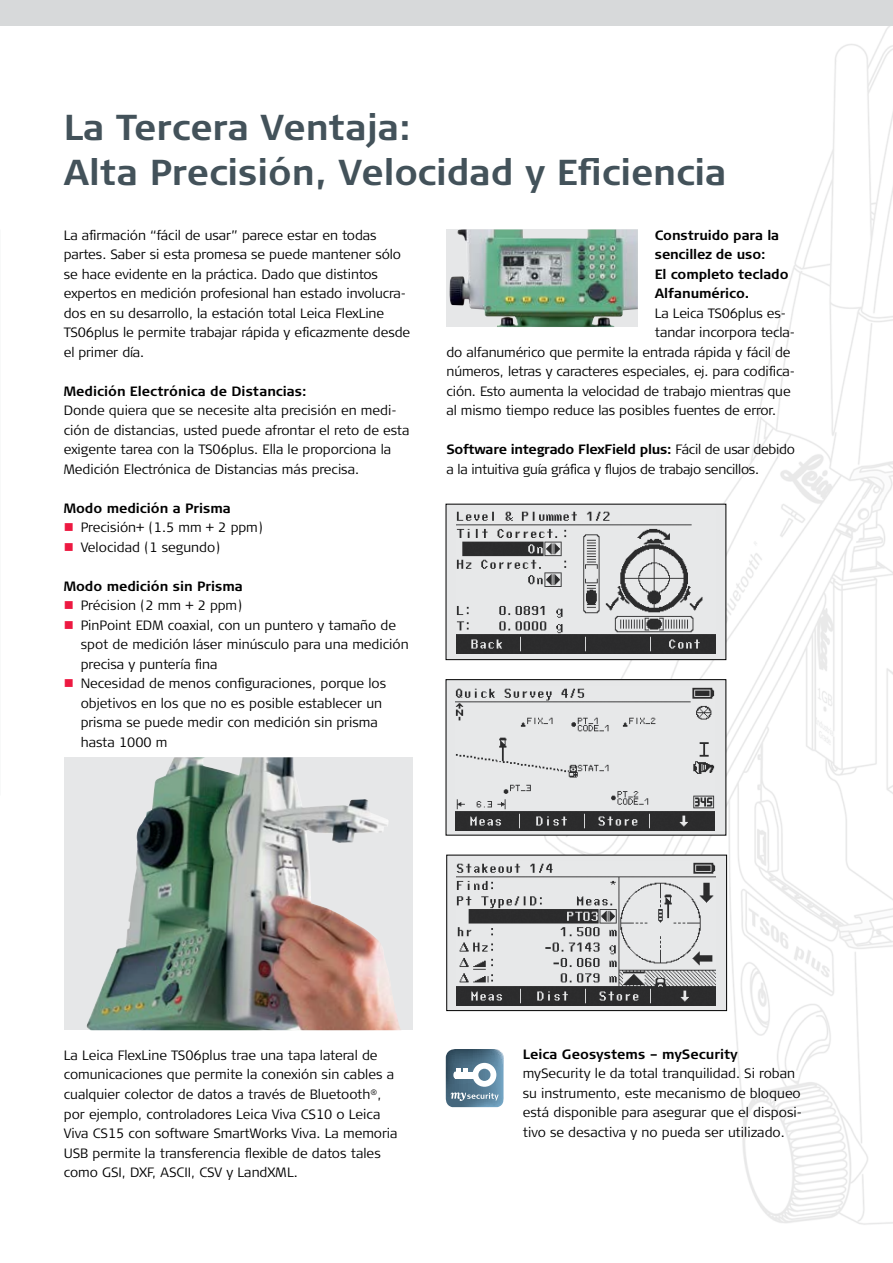
<style>
.page{position:relative;width:893px;height:1263px;background:#fff}
.page>*{position:absolute;margin:0;border:0;box-sizing:border-box;transform-origin:0 0}
.t1{font:700 36px/45px "Signa Column";color:#43525a}
.t2{font:300 13.5px/19.5px "Signa Column";color:#000}
.t3{font:700 13.5px/19.5px "Signa Column";color:#000}
.t4{font:300 13.5px/19.5px "Signa Column";letter-spacing:-.02em;color:#000}
.s1{font-weight:700}
</style>
<div class="page">
<img style="left:545px;top:26px;width:348px;height:1199px">
<div style="left:0;top:0;width:893px;height:26px;background:#d7d9da"></div>
<div style="left:64px;top:757px;width:348px;height:273px;background:#e6e7e8"></div>
<img style="left:86px;top:757px;width:315px;height:273px">
<img style="left:449px;top:230px;width:189px;height:97px">
<div style="left:446px;top:504px;width:280px;height:156px;background:#e6e7e8"></div>
<img style="left:457px;top:511px;width:259px;height:143px">
<div style="left:446px;top:504px;width:280px;height:156px;border:1px solid #000"></div>
<div style="left:446px;top:680px;width:280px;height:155px;background:#e6e7e8"></div>
<img style="left:456px;top:687px;width:259px;height:143px">
<div style="left:446px;top:679px;width:280px;height:156px;border:1px solid #000"></div>
<div style="left:447px;top:855px;width:280px;height:155px;background:#e6e7e8"></div>
<img style="left:456px;top:862px;width:259px;height:144px">
<div style="left:446px;top:855px;width:281px;height:156px;border:1px solid #000"></div>
<svg style="left:446px;top:1049px;width:58px;height:58px"></svg>
<h1 class="t1" style="left:64px;top:106px;width:664px">La Tercera Ventaja:<br>Alta Precisión, Velocidad y Eficiencia</h1>
<p class="t2" style="left:64px;top:226px;width:348px">La afirmación “fácil de usar” parece estar en todas partes. Saber si esta promesa se puede mantener sólo se hace evidente en la práctica. Dado que distintos expertos en medición profesional han estado involucra&shy;dos en su desarrollo, la estación total Leica FlexLine TS06plus le permite trabajar rápida y eficazmente desde el primer día.</p>
<p class="t3" style="left:64px;top:382px;width:244px">Medición Electrónica de Distancias:</p>
<p class="t2" style="left:64px;top:401px;width:347px">Donde quiera que se necesite alta precisión en medi&shy;ción de distancias, usted puede afrontar el reto de esta exigente tarea con la TS06plus. Ella le proporciona la Medición Electrónica de Distancias más precisa.</p>
<p class="t3" style="left:64px;top:499px;width:169px">Modo medición a Prisma</p>
<p class="t2" style="left:81px;top:518px;width:184px">Precisión+ (1.5 mm + 2 ppm)<br>Velocidad (1 segundo)</p>
<p class="t3" style="left:64px;top:577px;width:181px">Modo medición sin Prisma</p>
<p class="t2" style="left:81px;top:596px;width:329px">Précision (2 mm + 2 ppm)<br>PinPoint EDM coaxial, con un puntero y tamaño de spot de medición láser minúsculo para una medición precisa y puntería fina<br>Necesidad de menos configuraciones, porque los objetivos en los que no es posible establecer un prisma se puede medir con medición sin prisma hasta 1000 m</p>
<p class="t3" style="left:655px;top:226px;width:135px">Construido para la sencillez de uso:<br>El completo teclado<br>Alfanumérico.</p>
<p class="t2" style="left:655px;top:304px;width:133px">La Leica TS06plus es-</p>
<p class="t2" style="left:655px;top:323px;width:142px">tandar incorpora tecla-</p>
<p class="t2" style="left:446px;top:343px;width:345px">do alfanumérico que permite la entrada rápida y fácil de</p>
<p class="t2" style="left:446px;top:362px;width:350px">números, letras y caracteres especiales, ej. para codifica-</p>
<p class="t2" style="left:446px;top:382px;width:346px">ción. Esto aumenta la velocidad de trabajo mientras que</p>
<p class="t2" style="left:446px;top:401px;width:331px">al mismo tiempo reduce las posibles fuentes de error.</p>
<p class="t4" style="left:446px;top:440px;width:350px"><span class="s1">Software integrado FlexField plus:</span> Fácil de usar debido a la intuitiva guía gráfica y flujos de trabajo sencillos.</p>
<p class="t2" style="left:64px;top:1046px;width:335px">La Leica FlexLine TS06plus trae una tapa lateral de comunicaciones que permite la conexión sin cables a cualquier colector de datos a través de Bluetooth<sup>®</sup>, por ejemplo, controladores Leica Viva CS10 o Leica Viva CS15 con software SmartWorks Viva. La memoria USB permite la transferencia flexible de datos tales como GSI, DXF, ASCII, CSV y LandXML.</p>
<p class="t3" style="left:523px;top:1045px;width:217px">Leica Geosystems – mySecurity</p>
<p class="t2" style="left:523px;top:1064px;width:281px">mySecurity le da total tranquilidad. Si roban su instrumento, este mecanismo de bloqueo está disponible para asegurar que el disposi&shy;tivo se desactiva y no pueda ser utilizado.</p>
</div>
